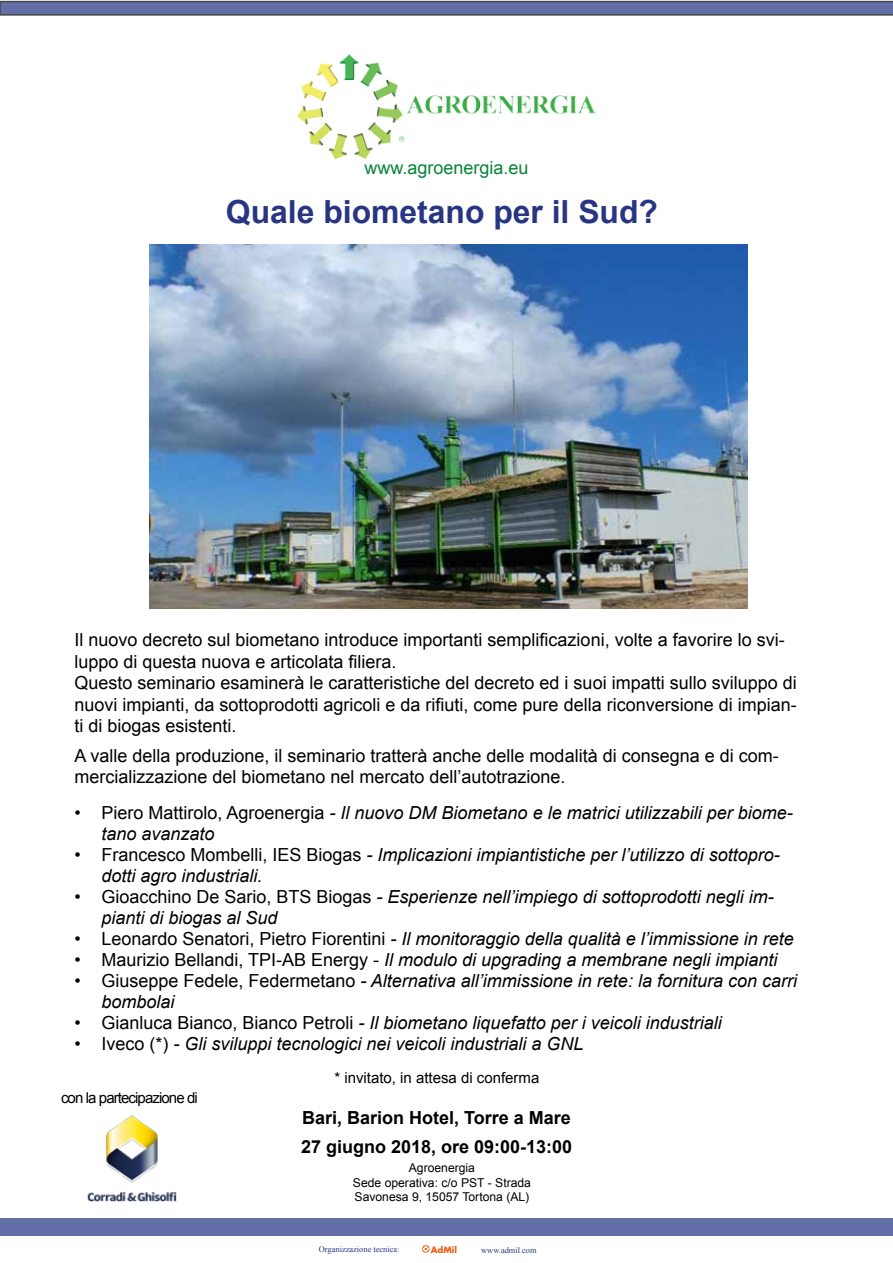
<style>
.page{position:relative;width:893px;height:1263px;background:#fff}
.page>*{position:absolute;margin:0;border:0;box-sizing:border-box;transform-origin:0 0}
.t1{font:700 31.8px "Arial";color:#283583}
.t2{font:italic 18px/21px "Arial";color:#000}
.t3{font:18px/21.6px "Arial";color:#000}
.t4{font:700 18px/28.5px "Arial";color:#000}
.t5{font:18px "Arial";color:#088537}
.t6{font:15px "Arial";color:#000}
.t7{font:15px "Arial";letter-spacing:-.06em;color:#000}
.t8{font:12.15px/14.5px "Arial";color:#000;text-align:center}
.t9{font:700 8.55px "Futura LT";color:#ea5f11}
.t10{font:8.4px "Times New Roman";color:#283583}
.s1{font-style:normal}
</style>
<div class="page">
<svg style="left:0;top:1px;width:893px;height:15px;background:#626a96"></svg>
<img style="left:298px;top:54px;width:297px;height:104px">
<div style="left:0;top:1219px;width:893px;height:17px;background:#646ea6"></div>
<svg style="left:422px;top:1245px;width:7px;height:7px"></svg>
<img style="left:150px;top:244px;width:597px;height:364px">
<img style="left:87px;top:1115px;width:90px;height:87px">
<p class="t5" style="left:364px;top:156px;width:166px">www.agroenergia.eu</p>
<h1 class="t1" style="left:226px;top:190px;width:433px">Quale biometano per il Sud?</h1>
<p class="t3" style="left:74px;top:629px;width:724px">Il nuovo decreto sul biometano introduce importanti semplificazioni, volte a favorire lo svi&shy;luppo di questa nuova e articolata filiera.<br>Questo seminario esaminerà le caratteristiche del decreto ed i suoi impatti sullo sviluppo di nuovi impianti, da sottoprodotti agricoli e da rifiuti, come pure della riconversione di impian&shy;ti di biogas esistenti.</p>
<p class="t3" style="left:74px;top:745px;width:706px">A valle della produzione, il seminario tratterà anche delle modalità di consegna e di com&shy;mercializzazione del biometano nel mercato dell’autotrazione.</p>
<p class="t2" style="left:101px;top:802px;width:693px;text-indent:-27px"><span class="s1">• Piero Mattirolo, Agroenergia</span> - Il nuovo DM Biometano e le matrici utilizzabili per biome&shy;tano avanzato</p>
<p class="t2" style="left:101px;top:844px;width:680px;text-indent:-27px"><span class="s1">• Francesco Mombelli, IES Biogas</span> - Implicazioni impiantistiche per l’utilizzo di sottopro&shy;dotti agro industriali.</p>
<p class="t2" style="left:101px;top:886px;width:674px;text-indent:-27px"><span class="s1">• Gioacchino De Sario, BTS Biogas</span> - Esperienze nell’impiego di sottoprodotti negli im&shy;pianti di biogas al Sud</p>
<p class="t2" style="left:74px;top:928px;width:721px"><span class="s1">• Leonardo Senatori, Pietro Fiorentini</span> - Il monitoraggio della qualità e l’immissione in rete</p>
<p class="t2" style="left:74px;top:949px;width:704px"><span class="s1">• Maurizio Bellandi, TPI-AB Energy -</span> Il modulo di upgrading a membrane negli impianti</p>
<p class="t2" style="left:101px;top:970px;width:697px;text-indent:-27px"><span class="s1">• Giuseppe Fedele, Federmetano</span> - Alternativa all’immissione in rete: la fornitura con carri bombolai</p>
<p class="t2" style="left:74px;top:1012px;width:649px"><span class="s1">• Gianluca Bianco, Bianco Petroli</span> - Il biometano liquefatto per i veicoli industriali</p>
<p class="t2" style="left:74px;top:1033px;width:511px"><span class="s1">• Iveco (*)</span> - Gli sviluppi tecnologici nei veicoli industriali a GNL</p>
<p class="t6" style="left:334px;top:1068px;width:207px">* invitato, in attesa di conferma</p>
<p class="t7" style="left:61px;top:1088px;width:138px">con la partecipazione di</p>
<p class="t4" style="left:301px;top:1104px;width:273px">Bari, Barion Hotel, Torre a Mare<br>27 giugno 2018, ore 09:00-13:00</p>
<p class="t8" style="left:353px;top:1161px;width:180px">Agroenergia<br>Sede operativa: c/o PST - Strada<br>Savonesa 9, 15057 Tortona (AL)</p>
<p class="t10" style="left:319px;top:1243px;width:82px">Organizzazione tecnica:</p>
<p class="t9" style="left:431px;top:1243px;width:28px">AdMil</p>
<p class="t10" style="left:481px;top:1244px;width:57px">www.admil.com</p>
</div>
